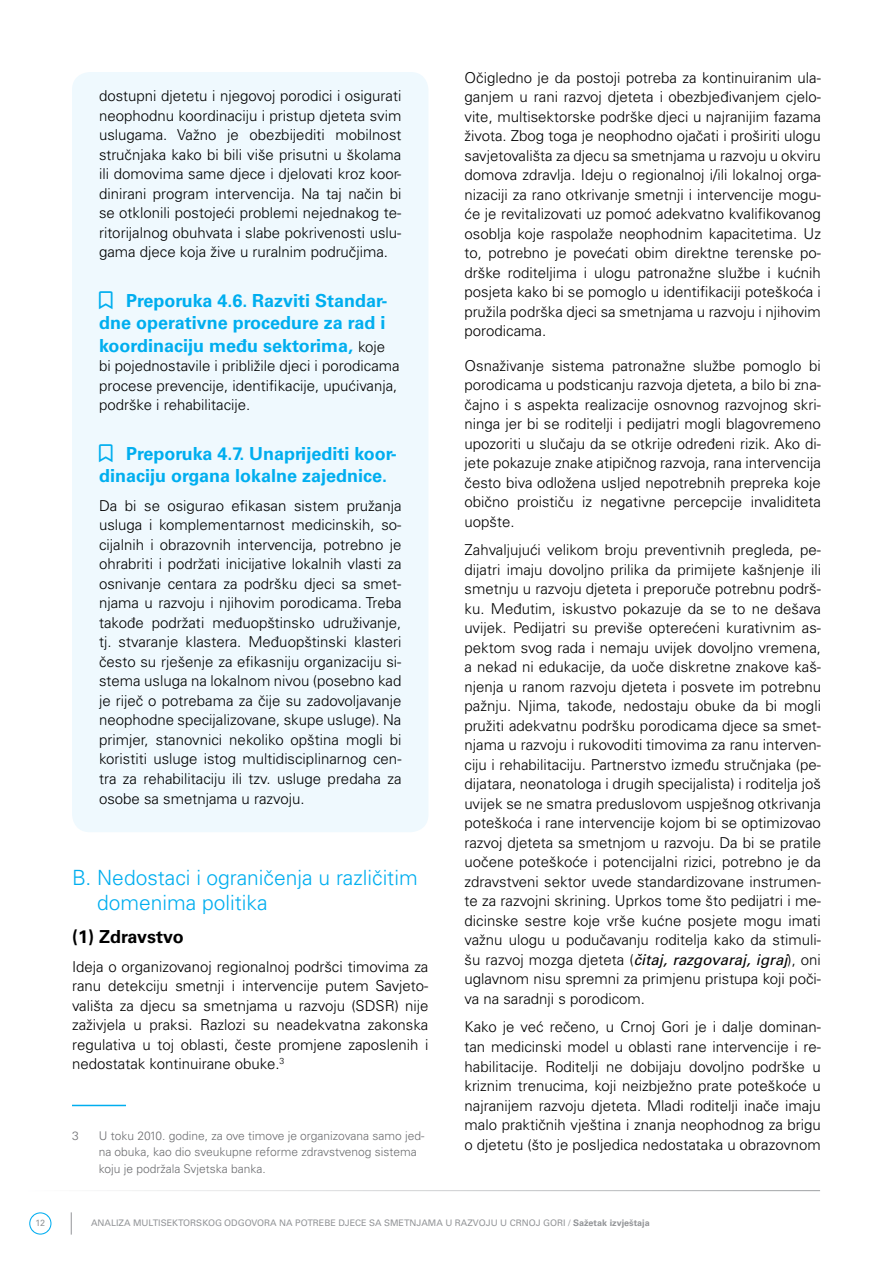
<style>
.page{position:relative;width:893px;height:1263px;background:#fff}
.page>*{position:absolute;margin:0;border:0;box-sizing:border-box;transform-origin:0 0}
.t1{font:300 21px/25.5px "Univers LT Pro 45";color:#00aeef}
.t2{font:700 18px/22.5px "Univers LT Pro 65";color:#00aeef;text-align:justify}
.t3{font:700 18px "Univers LT Pro 65";color:#000}
.t4{font:300 15px/19.5px "Univers LT Pro 45";color:#000;text-align:justify}
.t5{font:300 12px/16.5px "Univers LT Pro 45";color:#6d6e71}
.t6{font:9px "Univers LT Pro 55 Roman";color:#939598}
.s1{font-family:"Univers LT Pro 45";font-weight:300;font-size:15px;color:#000}
.s2{font-family:"Univers LT Pro 55";font-weight:400;font-style:italic}
.s3{font-family:"Univers LT Pro 65";font-weight:700}
</style>
<div class="page">
<svg style="left:29px;top:1212px;width:22px;height:22px"></svg>
<svg style="left:71px;top:1212px;width:1px;height:22px"></svg>
<div style="left:72px;top:72px;width:356px;height:760px;background:#eff9fe;border-radius:18px"></div>
<hr style="left:72px;top:1105px;width:54px;height:1px;background:#00aeef">
<p class="t4" style="left:99px;top:86px;width:304px">dostupni djetetu i njegovoj porodici i osigurati neophodnu koordinaciju i pristup djeteta svim uslugama. Važno je obezbijediti mobilnost stručnjaka kako bi bili više prisutni u školama ili domovima same djece i djelovati kroz koor&shy;dinirani program intervencija. Na taj način bi se otklonili postojeći problemi nejednakog te&shy;ritorijalnog obuhvata i slabe pokrivenosti uslu&shy;gama djece koja žive u ruralnim područjima.</p>
<p class="t2" style="left:99px;top:289px;width:290px;text-indent:27px">Preporuka 4.6. Razviti Standar&shy;dne operativne procedure za rad i koordinaciju među sektorima, <span class="s1">koje</span></p>
<p class="t4" style="left:99px;top:356px;width:302px;text-align:left">bi pojednostavile i približile djeci i porodicama procese prevencije, identifikacije, upućivanja, podrške i rehabilitacije.</p>
<p class="t2" style="left:99px;top:442px;width:299px;text-indent:27px">Preporuka 4.7. Unaprijediti koor&shy;dinaciju organa lokalne zajednice.</p>
<p class="t4" style="left:99px;top:496px;width:304px">Da bi se osigurao efikasan sistem pružanja usluga i komplementarnost medicinskih, so&shy;cijalnih i obrazovnih intervencija, potrebno je ohrabriti i podržati inicijative lokalnih vlasti za osnivanje centara za podršku djeci sa smet&shy;njama u razvoju i njihovim porodicama. Treba takođe podržati međuopštinsko udruživanje, tj. stvaranje klastera. Međuopštinski klasteri često su rješenje za efikasniju organizaciju si&shy;stema usluga na lokalnom nivou (posebno kad je riječ o potrebama za čije su zadovoljavanje neophodne specijalizovane, skupe usluge). Na primjer, stanovnici nekoliko opština mogli bi koristiti usluge istog multidisciplinarnog cen&shy;tra za rehabilitaciju ili tzv. usluge predaha za osobe sa smetnjama u razvoju.</p>
<h1 class="t1" style="left:97px;top:864px;width:322px;text-indent:-25px">B. Nedostaci i ograničenja u različitim domenima politika</h1>
<p class="t3" style="left:72px;top:926px;width:113px">(1) Zdravstvo</p>
<p class="t4" style="left:72px;top:956px;width:358px">Ideja o organizovanoj regionalnoj podršci timovima za ranu detekciju smetnji i intervencije putem Savjeto&shy;vališta za djecu sa smetnjama u razvoju (SDSR) nije zaživjela u praksi. Razlozi su neadekvatna zakonska regulativa u toj oblasti, česte promjene zaposlenih i nedostatak kontinuirane obuke.<sup>3</sup></p>
<p class="t5" style="left:72px;top:1127px;width:8px">3</p>
<p class="t5" style="left:99px;top:1127px;width:327px">U toku 2010. godine, za ove timove je organizovana samo jed&shy;na obuka, kao dio sveukupne reforme zdravstvenog sistema koju je podržala Svjetska banka.</p>
<p class="t4" style="left:464px;top:68px;width:358px">Očigledno je da postoji potreba za kontinuiranim ula&shy;ganjem u rani razvoj djeteta i obezbjeđivanjem cjelo&shy;vite, multisektorske podrške djeci u najranijim fazama života. Zbog toga je neophodno ojačati i proširiti ulogu savjetovališta za djecu sa smetnjama u razvoju u okviru domova zdravlja. Ideju o regionalnoj i/ili lokalnoj orga&shy;nizaciji za rano otkrivanje smetnji i intervencije mogu&shy;će je revitalizovati uz pomoć adekvatno kvalifikovanog osoblja koje raspolaže neophodnim kapacitetima. Uz to, potrebno je povećati obim direktne terenske po&shy;drške roditeljima i ulogu patronažne službe i kućnih posjeta kako bi se pomoglo u identifikaciji poteškoća i pružila podrška djeci sa smetnjama u razvoju i njihovim porodicama.</p>
<p class="t4" style="left:464px;top:356px;width:358px">Osnaživanje sistema patronažne službe pomoglo bi porodicama u podsticanju razvoja djeteta, a bilo bi zna&shy;čajno i s aspekta realizacije osnovnog razvojnog skri&shy;ninga jer bi se roditelji i pedijatri mogli blagovremeno upozoriti u slučaju da se otkrije određeni rizik. Ako di&shy;jete pokazuje znake atipičnog razvoja, rana intervencija često biva odložena usljed nepotrebnih prepreka koje obično proističu iz negativne percepcije invaliditeta uopšte.</p>
<p class="t4" style="left:464px;top:540px;width:358px">Zahvaljujući velikom broju preventivnih pregleda, pe&shy;dijatri imaju dovoljno prilika da primijete kašnjenje ili smetnju u razvoju djeteta i preporuče potrebnu podrš&shy;ku. Međutim, iskustvo pokazuje da se to ne dešava uvijek. Pedijatri su previše opterećeni kurativnim as&shy;pektom svog rada i nemaju uvijek dovoljno vremena, a nekad ni edukacije, da uoče diskretne znakove kaš&shy;njenja u ranom razvoju djeteta i posvete im potrebnu pažnju. Njima, takođe, nedostaju obuke da bi mogli pružiti adekvatnu podršku porodicama djece sa smet&shy;njama u razvoju i rukovoditi timovima za ranu interven&shy;ciju i rehabilitaciju. Partnerstvo između stručnjaka (pe&shy;dijatara, neonatologa i drugih specijalista) i roditelja još uvijek se ne smatra preduslovom uspješnog otkrivanja poteškoća i rane intervencije kojom bi se optimizovao razvoj djeteta sa smetnjom u razvoju. Da bi se pratile uočene poteškoće i potencijalni rizici, potrebno je da zdravstveni sektor uvede standardizovane instrumen&shy;te za razvojni skrining. Uprkos tome što pedijatri i me&shy;dicinske sestre koje vrše kućne posjete mogu imati važnu ulogu u podučavanju roditelja kako da stimuli&shy;šu razvoj mozga djeteta (<span class="s2">čitaj, razgovaraj, igraj</span>), oni uglavnom nisu spremni za primjenu pristupa koji poči&shy;va na saradnji s porodicom.</p>
<p class="t4" style="left:464px;top:1017px;width:358px">Kako je već rečeno, u Crnoj Gori je i dalje dominan&shy;tan medicinski model u oblasti rane intervencije i re&shy;habilitacije. Roditelji ne dobijaju dovoljno podrške u kriznim trenucima, koji neizbježno prate poteškoće u najranijem razvoju djeteta. Mladi roditelji inače imaju malo praktičnih vještina i znanja neophodnog za brigu o djetetu (što je posljedica nedostataka u obrazovnom</p>
<p class="t6" style="left:36px;top:1217px;width:11px">12</p>
<p class="t6" style="left:91px;top:1218px;width:560px">ANALIZA MULTISEKTORSKOG ODGOVORA NA POTREBE DJECE SA SMETNJAMA U RAZVOJU U CRNOJ GORI / <span class="s3">Sažetak izvještaja</span></p>
</div>
